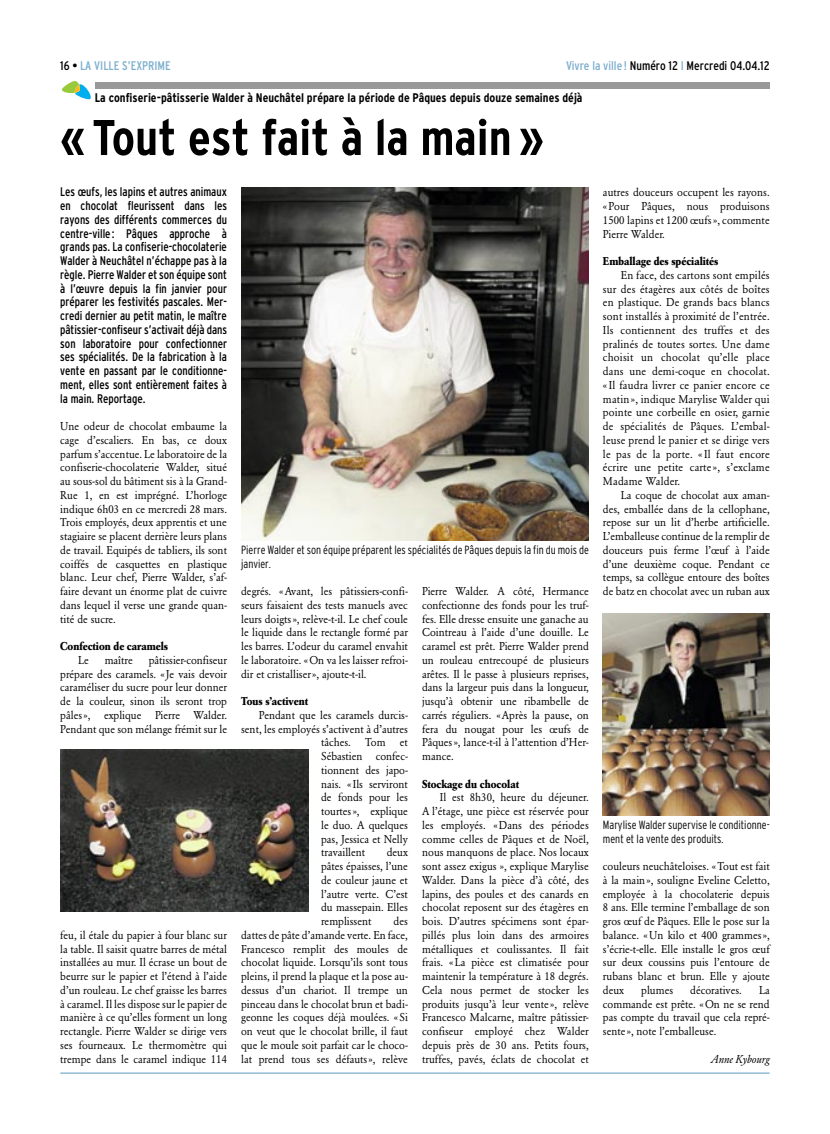
<style>
.page{position:relative;width:830px;height:1134px;background:#fff}
.page>*{position:absolute;margin:0;border:0;box-sizing:border-box;transform-origin:0 0}
.t1{font:700 condensed 50px "Interstate";color:#000}
.t2{font:condensed 12.5px/13.8px "Interstate";color:#000;text-align:justify;scale:.95 1}
.t3{font:700 condensed 12.5px "Interstate";color:#000}
.t4{font:condensed 12.5px "Interstate";color:#000}
.t5{font:condensed 12.5px "Interstate";color:#7caece}
.t6{font:300 condensed 11.88px/13.8px "Interstate";color:#000;scale:.95 1}
.t7{font:11.25px/13.8px "Garamond BE";color:#000;text-align:justify;scale:.95 1}
.t8{font:700 11.25px "Garamond BE";color:#000;scale:.95 1}
.t9{font:italic 11.25px "Garamond BE";color:#000;scale:.95 1}
.s1{color:#000}
.s2{color:#7caece}
</style>
<div class="page">
<hr style="left:60px;top:1072px;width:709px;height:2px;background:#7caece">
<svg style="left:62px;top:81px;width:29px;height:18px"></svg>
<div style="left:95px;top:83px;width:674px;height:6px;background:#999"></div>
<img style="left:241px;top:188px;width:347px;height:352px">
<img style="left:602px;top:614px;width:167px;height:201px">
<img style="left:60px;top:750px;width:248px;height:162px">
<p class="t5" style="left:60px;top:61px;width:112px"><span class="s1">16 •</span> LA VILLE S’EXPRIME</p>
<p class="t4" style="left:566px;top:61px;width:205px"><span class="s2">Vivre la ville !</span> Numéro 12 <span class="s2">I</span> Mercredi 04.04.12</p>
<p class="t3" style="left:95px;top:93px;width:489px">La confiserie-pâtisserie Walder à Neuchâtel prépare la période de Pâques depuis douze semaines déjà</p>
<h1 class="t1" style="left:60px;top:119px;width:485px">« Tout est fait à la main »</h1>
<p class="t2" style="left:60px;top:186px;width:177px">Les œufs, les lapins et autres animaux en chocolat fleurissent dans les rayons des différents commerces du centre-ville: Pâques approche à grands pas. La confiserie-chocolaterie Walder à Neuchâtel n’échappe pas à la règle. Pierre Walder et son équipe sont à l’œuvre depuis la fin janvier pour préparer les festivités pascales. Mer - credi dernier au petit matin, le maître pâtissier-confiseur s’activait déjà dans son laboratoire pour confectionner ses spécialités. De la fabrication à la vente en passant par le conditionne&shy;ment, elles sont entièrement faites à la main. Reportage.</p>
<p class="t7" style="left:60px;top:420px;width:177px">Une odeur de chocolat embaume la cage d’escaliers. En bas, ce doux parfum s’accentue. Le laboratoire de la confiserie-chocolaterie Walder, situé au sous-sol du bâtiment sis à la Grand-Rue 1, en est imprégné. L’horloge indique 6h03 en ce mercredi 28 mars.<br>Trois employés, deux apprentis et une stagiaire se placent derrière leurs plans de travail. Equipés de tabliers, ils sont coiffés de casquettes en plastique blanc. Leur chef, Pierre Walder, s’af&shy;faire devant un énorme plat de cuivre dans lequel il verse une grande quan&shy;tité de sucre.</p>
<p class="t8" style="left:60px;top:641px;width:115px">Confection de caramels</p>
<p class="t7" style="left:78px;top:654px;width:13px">Le</p>
<p class="t7" style="left:105px;top:654px;width:31px">maître</p>
<p class="t7" style="left:60px;top:654px;width:177px;text-indent:88px">pâtissier-confiseur prépare des caramels. «Je vais devoir caraméliser du sucre pour leur donner de la couleur, sinon ils seront trop pâles», explique Pierre Walder.<br>Pendant que son mélange frémit sur le</p>
<p class="t7" style="left:60px;top:929px;width:177px">feu, il étale du papier à four blanc sur la table. Il saisit quatre barres de métal installées au mur. Il écrase un bout de beurre sur le papier et l’étend à l’aide d’un rouleau. Le chef graisse les barres à caramel. Il les dispose sur le papier de manière à ce qu’elles forment un long rectangle. Pierre Walder se dirige vers ses fourneaux. Le thermomètre qui trempe dans le caramel indique 114</p>
<p class="t6" style="left:241px;top:544px;width:367px">Pierre Walder et son équipe préparent les spécialités de Pâques depuis la fin du mois de janvier.</p>
<p class="t7" style="left:241px;top:585px;width:177px">degrés. «Avant, les pâtissiers-confi&shy;seurs faisaient des tests manuels avec leurs doigts», relève-t-il. Le chef coule le liquide dans le rectangle formé par les barres. L’odeur du caramel envahit le laboratoire. «On va les laisser refroi&shy;dir et cristalliser», ajoute-t-il.</p>
<p class="t8" style="left:241px;top:696px;width:72px">Tous s’activent</p>
<p class="t7" style="left:259px;top:709px;width:158px">Pendant que les caramels durcis-</p>
<p class="t7" style="left:241px;top:723px;width:177px">sent, les employés s’activent à d’autres</p>
<p class="t7" style="left:321px;top:736px;width:33px">tâches.</p>
<p class="t7" style="left:365px;top:736px;width:23px">Tom</p>
<p class="t7" style="left:321px;top:736px;width:93px;text-indent:79px">et Sébastien confec&shy;tionnent des japo&shy;nais. «Ils serviront de fonds pour les tourtes», explique le duo. A quelques pas, Jessica et Nelly travaillent</p>
<p class="t7" style="left:321px;top:846px;width:93px;text-indent:66px">deux pâtes épaisses, l’une de couleur jaune et l’autre verte. C’est du massepain. Elles remplissent</p>
<p class="t7" style="left:241px;top:915px;width:177px;text-indent:152px">des dattes de pâte d’amande verte. En face, Francesco remplit des moules de chocolat liquide. Lorsqu’ils sont tous pleins, il prend la plaque et la pose au&shy;dessus d’un chariot. Il trempe un pinceau dans le chocolat brun et badi&shy;geonne les coques déjà moulées. «Si on veut que le chocolat brille, il faut que le moule soit parfait car le choco&shy;lat prend tous ses défauts», relève</p>
<p class="t7" style="left:422px;top:585px;width:177px">Pierre Walder. A côté, Hermance confectionne des fonds pour les truf&shy;fes. Elle dresse ensuite une ganache au Cointreau à l’aide d’une douille. Le caramel est prêt. Pierre Walder prend un rouleau entrecoupé de plusieurs arêtes. Il le passe à plusieurs reprises, dans la largeur puis dans la longueur, jusqu’à obtenir une ribambelle de carrés réguliers. «Après la pause, on fera du nougat pour les œufs de Pâques», lance-t-il à l’attention d’Her&shy;mance.</p>
<p class="t8" style="left:422px;top:779px;width:103px">Stockage du chocolat</p>
<p class="t7" style="left:422px;top:791px;width:177px;text-indent:18px">Il est 8h30, heure du déjeuner.<br>A l’étage, une pièce est réservée pour les employés. «Dans des périodes comme celles de Pâques et de Noël, nous manquons de place. Nos locaux sont assez exigus », explique Marylise Walder. Dans la pièce d’à côté, des lapins, des poules et des canards en chocolat reposent sur des étagères en bois. D’autres spécimens sont épar&shy;pillés plus loin dans des armoires métalliques et coulissantes. Il fait frais. «La pièce est climatisée pour maintenir la température à 18 degrés.<br>Cela nous permet de stocker les produits jusqu’à leur vente», relève Francesco Malcarne, maître pâtissier&shy;confiseur employé chez Walder depuis près de 30 ans. Petits fours, truffes, pavés, éclats de chocolat et</p>
<p class="t7" style="left:602px;top:186px;width:177px">autres douceurs occupent les rayons. «Pour Pâques, nous produisons 1500 lapins et 1200 œufs», commente Pierre Walder.</p>
<p class="t8" style="left:602px;top:256px;width:123px">Emballage des spécialités</p>
<p class="t7" style="left:602px;top:269px;width:177px;text-indent:18px">En face, des cartons sont empilés sur des étagères aux côtés de boîtes en plastique. De grands bacs blancs sont installés à proximité de l’entrée.<br>Ils contiennent des truffes et des pralinés de toutes sortes. Une dame choisit un chocolat qu’elle place dans une demi-coque en chocolat. «Il faudra livrer ce panier encore ce matin », indique Marylise Walder qui pointe une corbeille en osier, garnie de spécialités de Pâques. L’embal&shy;leuse prend le panier et se dirige vers le pas de la porte. «Il faut encore écrire une petite carte», s’exclame Madame Walder.</p>
<p class="t7" style="left:602px;top:489px;width:177px;text-indent:18px">La coque de chocolat aux aman&shy;des, emballée dans de la cellophane, repose sur un lit d’herbe artificielle.<br>L’emballeuse continue de la remplir de douceurs puis ferme l’œuf à l’aide d’une deuxième coque. Pendant ce temps, sa collègue entoure des boîtes de batz en chocolat avec un ruban aux</p>
<p class="t6" style="left:602px;top:819px;width:177px">Marylise Walder supervise le conditionne&shy;ment et la vente des produits.</p>
<p class="t7" style="left:602px;top:860px;width:177px">couleurs neuchâteloises. «Tout est fait à la main», souligne Eveline Celetto, employée à la chocolaterie depuis 8 ans. Elle termine l’emballage de son gros œuf de Pâques. Elle le pose sur la balance. «Un kilo et 400 grammes», s’écrie-t-elle. Elle installe le gros œuf sur deux coussins puis l’entoure de rubans blanc et brun. Elle y ajoute deux</p>
<p class="t7" style="left:641px;top:984px;width:35px">plumes</p>
<p class="t7" style="left:690px;top:984px;width:56px">décoratives.</p>
<p class="t7" style="left:602px;top:984px;width:177px;text-indent:156px">La commande est prête. «On ne se rend pas compte du travail que cela repré&shy;sente», note l’emballeuse.</p>
<p class="t9" style="left:710px;top:1054px;width:64px">Anne Kybourg</p>
</div>
